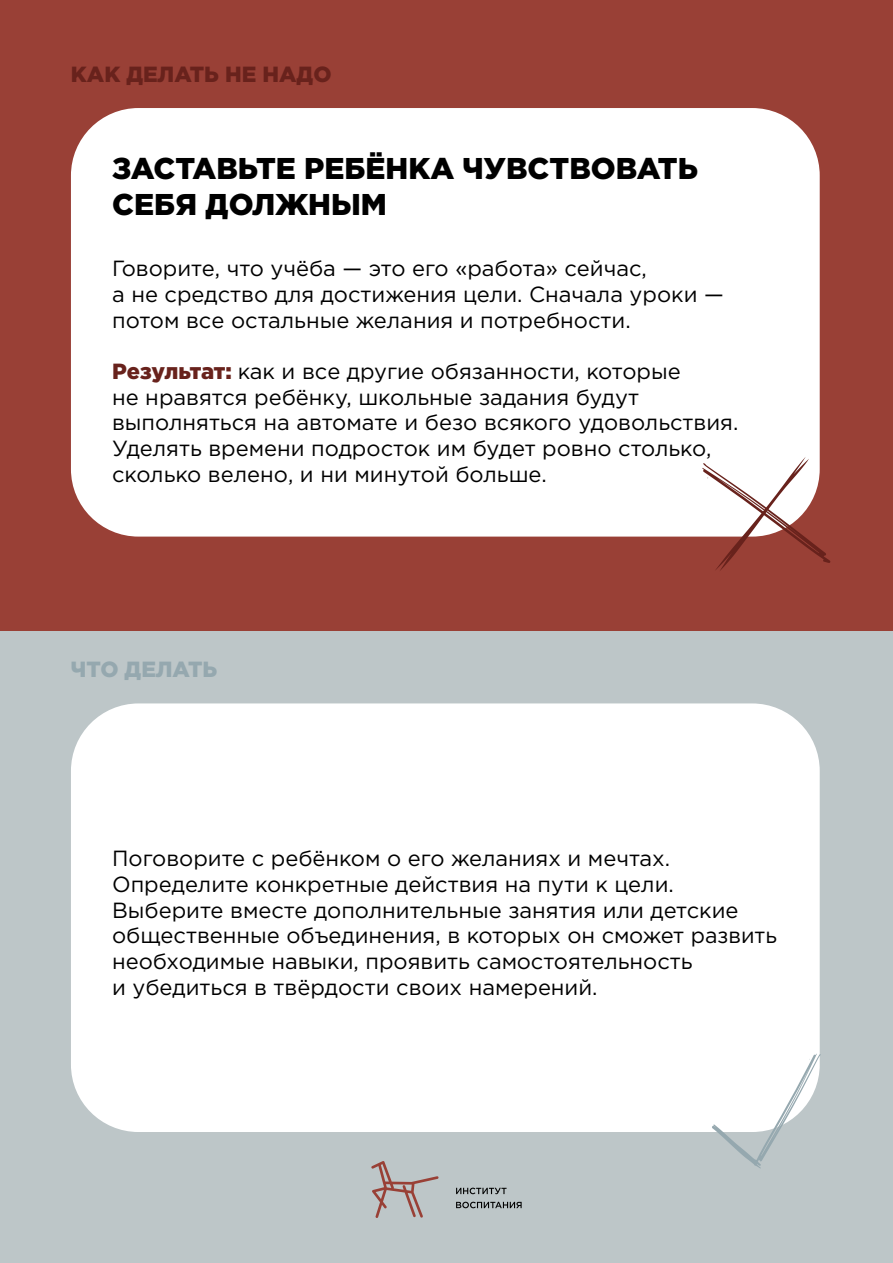
<style>
.page{position:relative;width:893px;height:1263px;background:#fff}
.page>*{position:absolute;margin:0;border:0;box-sizing:border-box;transform-origin:0 0}
.t1{font:900 30px/36px "Gotham Pro";color:#000}
.t2{font:21.9px/25.7px "Gotham Pro";color:#000}
.t3{font:900 21.9px "Gotham Pro";color:#68221c}
.t4{font:900 21.9px "Gotham Pro";color:#95a8af}
.s1{font-weight:900;color:#68221c}
</style>
<div class="page">
<div style="left:0;top:0;width:893px;height:631px;background:#994036"></div>
<div style="left:0;top:631px;width:893px;height:632px;background:#bdc6c8"></div>
<svg style="left:371px;top:1161px;width:68px;height:57px"></svg>
<svg style="left:456px;top:1188px;width:51px;height:6px"></svg>
<svg style="left:456px;top:1202px;width:66px;height:6px"></svg>
<div style="left:71px;top:108px;width:749px;height:429px;background:#fff;border-radius:68px"></div>
<svg style="left:702px;top:457px;width:128px;height:114px"></svg>
<div style="left:71px;top:703px;width:749px;height:429px;background:#fff;border-radius:68px"></div>
<svg style="left:712px;top:1054px;width:109px;height:114px"></svg>
<p class="t3" style="left:71px;top:61px;width:262px">КАК ДЕЛАТЬ НЕ НАДО</p>
<h1 class="t1" style="left:112px;top:150px;width:587px">ЗАСТАВЬТЕ РЕБЁНКА ЧУВСТВОВАТЬ<br>СЕБЯ ДОЛЖНЫМ</h1>
<p class="t2" style="left:112px;top:256px;width:613px">Говорите, что учёба — это его «работа» сейчас,<br>а не средство для достижения цели. Сначала уроки — потом все остальные желания и потребности.</p>
<p class="t2" style="left:112px;top:359px;width:628px"><span class="s1">Результат:</span> как и все другие обязанности, которые<br>не нравятся ребёнку, школьные задания будут выполняться на автомате и безо всякого удовольствия.<br>Уделять времени подросток им будет ровно столько, сколько велено, и ни минутой больше.</p>
<p class="t4" style="left:71px;top:657px;width:148px">ЧТО ДЕЛАТЬ</p>
<p class="t2" style="left:112px;top:846px;width:666px">Поговорите с ребёнком о его желаниях и мечтах.<br>Определите конкретные действия на пути к цели.<br>Выберите вместе дополнительные занятия или детские общественные объединения, в которых он сможет развить необходимые навыки, проявить самостоятельность<br>и убедиться в твёрдости своих намерений.</p>
</div>
